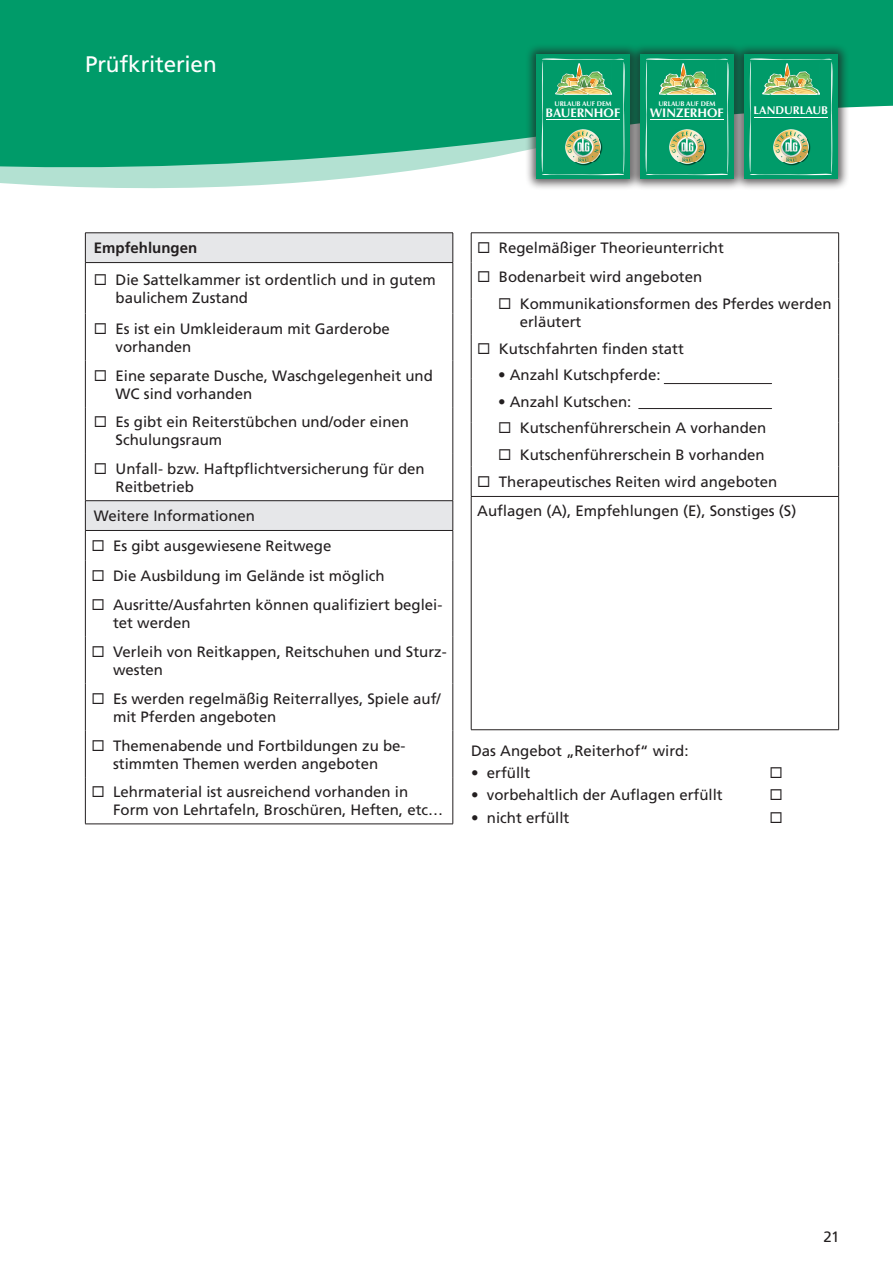
<style>
.page{position:relative;width:893px;height:1263px;background:#fff}
.page>*{position:absolute;margin:0;border:0;box-sizing:border-box;transform-origin:0 0}
.t1{font:22.5px "Frutiger LT Std";letter-spacing:-.005em;color:#fff}
.t2{font:15px/18px "Frutiger LT Std";color:#231f20}
.t3{font:700 15px "Frutiger LT Std";color:#231f20}
.t4{font:700 12.45px "Optima LT Std";color:#fff}
.t5{font:700 11.25px "Optima LT Std";color:#fff}
.t6{font:700 6.75px "Optima LT Std";color:#fff}
</style>
<div class="page">
<div style="left:0;top:0;width:893px;height:119px;background:#009b69"></div>
<svg style="left:0;top:119px;width:525px;height:70px;background:#58bd9c"></svg>
<div style="left:525px;top:43px;width:324px;height:147px;background:#231f20;opacity:.7"></div>
<div style="left:536px;top:55px;width:94px;height:124px;background:#009b69"></div>
<svg style="left:541px;top:58px;width:84px;height:117px"></svg>
<div style="left:744px;top:55px;width:94px;height:124px;background:#009b69"></div>
<svg style="left:749px;top:58px;width:83px;height:117px"></svg>
<div style="left:640px;top:55px;width:94px;height:124px;background:#009b69"></div>
<svg style="left:645px;top:58px;width:84px;height:117px"></svg>
<svg style="left:86px;top:234px;width:367px;height:296px"></svg>
<hr style="left:85px;top:824px;width:368px;height:1px;background:#231f20">
<hr style="left:85px;top:530px;width:368px;height:1px;background:#231f20">
<hr style="left:85px;top:560px;width:1px;height:30px;background:#231f20">
<hr style="left:453px;top:560px;width:1px;height:30px;background:#231f20">
<hr style="left:85px;top:590px;width:1px;height:47px;background:#231f20">
<hr style="left:453px;top:590px;width:1px;height:47px;background:#231f20">
<hr style="left:85px;top:637px;width:1px;height:46px;background:#231f20">
<hr style="left:453px;top:637px;width:1px;height:46px;background:#231f20">
<hr style="left:85px;top:233px;width:368px;height:1px;background:#231f20">
<svg style="left:85px;top:233px;width:1px;height:29px"></svg>
<svg style="left:453px;top:233px;width:1px;height:29px"></svg>
<hr style="left:85px;top:262px;width:368px;height:1px;background:#231f20">
<hr style="left:85px;top:263px;width:1px;height:51px;background:#231f20">
<hr style="left:453px;top:263px;width:1px;height:51px;background:#231f20">
<hr style="left:85px;top:314px;width:1px;height:46px;background:#231f20">
<hr style="left:453px;top:314px;width:1px;height:46px;background:#231f20">
<hr style="left:85px;top:360px;width:1px;height:47px;background:#231f20">
<hr style="left:453px;top:360px;width:1px;height:47px;background:#231f20">
<hr style="left:85px;top:407px;width:1px;height:47px;background:#231f20">
<hr style="left:453px;top:407px;width:1px;height:47px;background:#231f20">
<hr style="left:85px;top:454px;width:1px;height:46px;background:#231f20">
<hr style="left:453px;top:454px;width:1px;height:46px;background:#231f20">
<hr style="left:85px;top:500px;width:368px;height:1px;background:#231f20">
<svg style="left:85px;top:501px;width:1px;height:59px"></svg>
<svg style="left:453px;top:501px;width:1px;height:59px"></svg>
<hr style="left:85px;top:683px;width:1px;height:47px;background:#231f20">
<hr style="left:453px;top:683px;width:1px;height:47px;background:#231f20">
<hr style="left:85px;top:730px;width:1px;height:47px;background:#231f20">
<hr style="left:453px;top:730px;width:1px;height:47px;background:#231f20">
<hr style="left:85px;top:777px;width:1px;height:47px;background:#231f20">
<hr style="left:453px;top:777px;width:1px;height:47px;background:#231f20">
<hr style="left:471px;top:233px;width:368px;height:1px;background:#231f20">
<hr style="left:471px;top:233px;width:1px;height:30px;background:#231f20">
<hr style="left:838px;top:233px;width:1px;height:30px;background:#231f20">
<hr style="left:471px;top:263px;width:1px;height:36px;background:#231f20">
<hr style="left:471px;top:299px;width:1px;height:36px;background:#231f20">
<hr style="left:838px;top:263px;width:1px;height:36px;background:#231f20">
<hr style="left:838px;top:299px;width:1px;height:36px;background:#231f20">
<hr style="left:471px;top:335px;width:1px;height:44px;background:#231f20">
<hr style="left:471px;top:379px;width:1px;height:44px;background:#231f20">
<hr style="left:471px;top:423px;width:1px;height:44px;background:#231f20">
<svg style="left:471px;top:467px;width:1px;height:29px"></svg>
<hr style="left:471px;top:497px;width:1px;height:232px;background:#231f20">
<hr style="left:838px;top:335px;width:1px;height:44px;background:#231f20">
<hr style="left:838px;top:379px;width:1px;height:44px;background:#231f20">
<hr style="left:838px;top:423px;width:1px;height:44px;background:#231f20">
<svg style="left:838px;top:467px;width:1px;height:29px"></svg>
<hr style="left:838px;top:497px;width:1px;height:232px;background:#231f20">
<hr style="left:471px;top:496px;width:368px;height:1px;background:#231f20">
<hr style="left:471px;top:729px;width:368px;height:1px;background:#231f20">
<hr style="left:664px;top:383px;width:108px;height:1px;background:#231f20">
<hr style="left:639px;top:408px;width:133px;height:1px;background:#231f20">
<h1 class="t1" style="left:85px;top:51px;width:133px">Prüfkriterien</h1>
<p class="t6" style="left:554px;top:100px;width:59px">URLAUB AUF DEM</p>
<p class="t4" style="left:546px;top:106px;width:76px">BAUERNHOF</p>
<p class="t6" style="left:658px;top:100px;width:59px">URLAUB AUF DEM</p>
<p class="t4" style="left:650px;top:106px;width:75px">WINZERHOF</p>
<p class="t5" style="left:753px;top:103px;width:76px">LANDURLAUB</p>
<p class="t3" style="left:94px;top:239px;width:105px">Empfehlungen</p>
<p class="t2" style="left:116px;top:271px;width:322px;text-indent:-22px">◻ Die Sattelkammer ist ordentlich und in gutem baulichem Zustand</p>
<p class="t2" style="left:116px;top:320px;width:276px;text-indent:-22px">◻ Es ist ein Umkleideraum mit Garderobe vorhanden</p>
<p class="t2" style="left:116px;top:366px;width:319px;text-indent:-22px">◻ Eine separate Dusche, Waschgelegenheit und<br>WC sind vorhanden</p>
<p class="t2" style="left:116px;top:413px;width:295px;text-indent:-22px">◻ Es gibt ein Reiterstübchen und/oder einen<br>Schulungsraum</p>
<p class="t2" style="left:116px;top:460px;width:311px;text-indent:-22px">◻ Unfall- bzw. Haftpflichtversicherung für den<br>Reitbetrieb</p>
<p class="t2" style="left:94px;top:507px;width:163px">Weitere Informationen</p>
<p class="t2" style="left:91px;top:537px;width:242px">◻ Es gibt ausgewiesene Reitwege</p>
<p class="t2" style="left:91px;top:567px;width:295px">◻ Die Ausbildung im Gelände ist möglich</p>
<p class="t2" style="left:113px;top:596px;width:331px;text-indent:-22px">◻ Ausritte/Ausfahrten können qualifiziert beglei&shy;tet werden</p>
<p class="t2" style="left:113px;top:643px;width:335px;text-indent:-22px">◻ Verleih von Reitkappen, Reitschuhen und Sturz&shy;westen</p>
<p class="t2" style="left:113px;top:690px;width:329px;text-indent:-22px">◻ Es werden regelmäßig Reiterrallyes, Spiele auf/ mit Pferden angeboten</p>
<p class="t2" style="left:91px;top:736px;width:316px;text-align:center">◻ Themenabende und Fortbildungen zu be&shy;stimmten Themen werden angeboten</p>
<p class="t2" style="left:113px;top:783px;width:332px;text-indent:-22px">◻ Lehrmaterial ist ausreichend vorhanden in<br>Form von Lehrtafeln, Broschüren, Heften, etc…</p>
<p class="t2" style="left:477px;top:239px;width:248px">◻ Regelmäßiger Theorieunterricht</p>
<p class="t2" style="left:477px;top:268px;width:227px">◻ Bodenarbeit wird angeboten</p>
<p class="t2" style="left:520px;top:295px;width:313px;text-indent:-22px">◻ Kommunikationsformen des Pferdes werden erläutert</p>
<p class="t2" style="left:477px;top:339px;width:208px">◻ Kutschfahrten finden statt</p>
<p class="t2" style="left:498px;top:366px;width:164px">• Anzahl Kutschpferde:</p>
<p class="t2" style="left:498px;top:392px;width:135px">• Anzahl Kutschen:</p>
<p class="t2" style="left:498px;top:419px;width:270px">◻ Kutschenführerschein A vorhanden</p>
<p class="t2" style="left:498px;top:445px;width:268px">◻ Kutschenführerschein B vorhanden</p>
<p class="t2" style="left:477px;top:468px;width:321px;line-height:28.8px">◻ Therapeutisches Reiten wird angeboten<br>Auflagen (A), Empfehlungen (E), Sonstiges (S)</p>
<p class="t2" style="left:471px;top:742px;width:219px">Das Angebot „Reiterhof“ wird:</p>
<p class="t2" style="left:471px;top:764px;width:61px">• erfüllt</p>
<p class="t2" style="left:471px;top:786px;width:253px">• vorbehaltlich der Auflagen erfüllt</p>
<p class="t2" style="left:471px;top:808px;width:100px">• nicht erfüllt</p>
<p class="t2" style="left:823px;top:1228px;width:18px">21</p>
</div>
